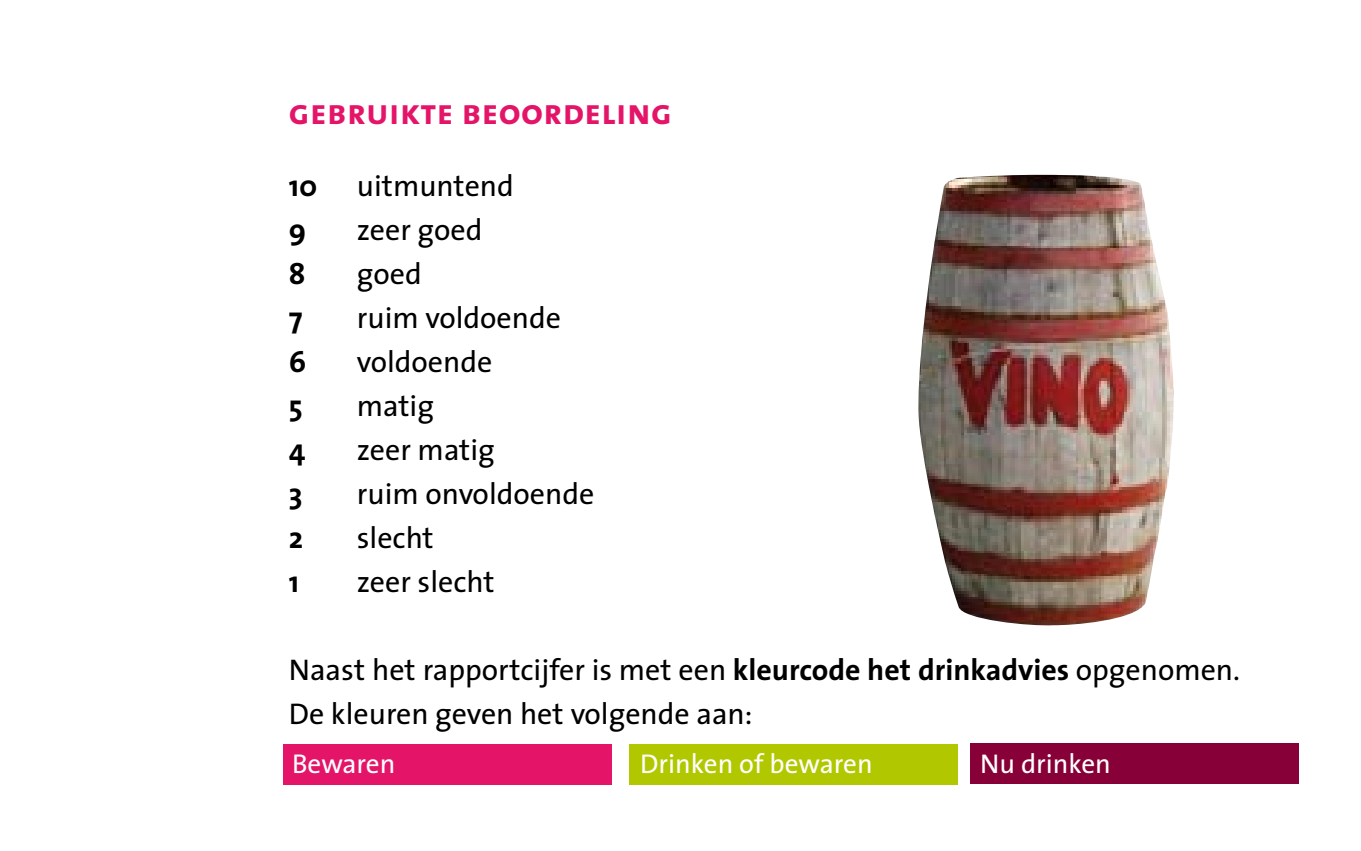
<style>
.page{position:relative;width:1361px;height:851px;background:#fff}
.page>*{position:absolute;margin:0;border:0;box-sizing:border-box;transform-origin:0 0}
.t1{font:36px "The Sans Bold Caps";letter-spacing:.01em;color:#e41569}
.t2{font:30px/44px "The Sans";color:#000}
.t3{font:700 30px "The Sans";color:#000}
.t4{font:27.2px "The Sans";color:#fff}
.s1{font-weight:700}
</style>
<div class="page">
<img style="left:918px;top:175px;width:256px;height:451px">
<div style="left:283px;top:744px;width:329px;height:40px;background:#e41569"></div>
<div style="left:629px;top:743px;width:329px;height:41px;background:#b1c800"></div>
<div style="left:970px;top:743px;width:329px;height:40px;background:#880038"></div>
<p class="t1" style="left:289px;top:81px;width:385px">gebruikte beoordeling</p>
<p class="t3" style="left:289px;top:160px;width:30px">10</p>
<p class="t2" style="left:357px;top:162px;width:159px">uitmuntend</p>
<p class="t3" style="left:289px;top:204px;width:19px">9</p>
<p class="t2" style="left:357px;top:206px;width:127px">zeer goed</p>
<p class="t3" style="left:289px;top:248px;width:18px">8</p>
<p class="t2" style="left:357px;top:250px;width:66px">goed</p>
<p class="t3" style="left:289px;top:292px;width:15px">7</p>
<p class="t2" style="left:357px;top:294px;width:206px">ruim voldoende</p>
<p class="t3" style="left:289px;top:336px;width:19px">6</p>
<p class="t2" style="left:357px;top:338px;width:137px">voldoende</p>
<p class="t3" style="left:289px;top:380px;width:15px">5</p>
<p class="t2" style="left:357px;top:382px;width:79px">matig</p>
<p class="t3" style="left:289px;top:424px;width:18px">4</p>
<p class="t2" style="left:357px;top:426px;width:140px">zeer matig</p>
<p class="t3" style="left:289px;top:468px;width:15px">3</p>
<p class="t2" style="left:357px;top:470px;width:239px">ruim onvoldoende</p>
<p class="t3" style="left:289px;top:512px;width:16px">2</p>
<p class="t2" style="left:357px;top:514px;width:78px">slecht</p>
<p class="t3" style="left:289px;top:556px;width:12px">1</p>
<p class="t2" style="left:357px;top:558px;width:139px">zeer slecht</p>
<p class="t2" style="left:289px;top:646px;width:953px">Naast het rapportcijfer is met een <span class="s1">kleurcode het drinkadvies</span> opgenomen.<br>De kleuren geven het volgende aan:</p>
<p class="t4" style="left:292px;top:741px;width:105px">Bewaren</p>
<p class="t4" style="left:640px;top:741px;width:234px">Drinken of bewaren</p>
<p class="t4" style="left:980px;top:741px;width:132px">Nu drinken</p>
</div>
